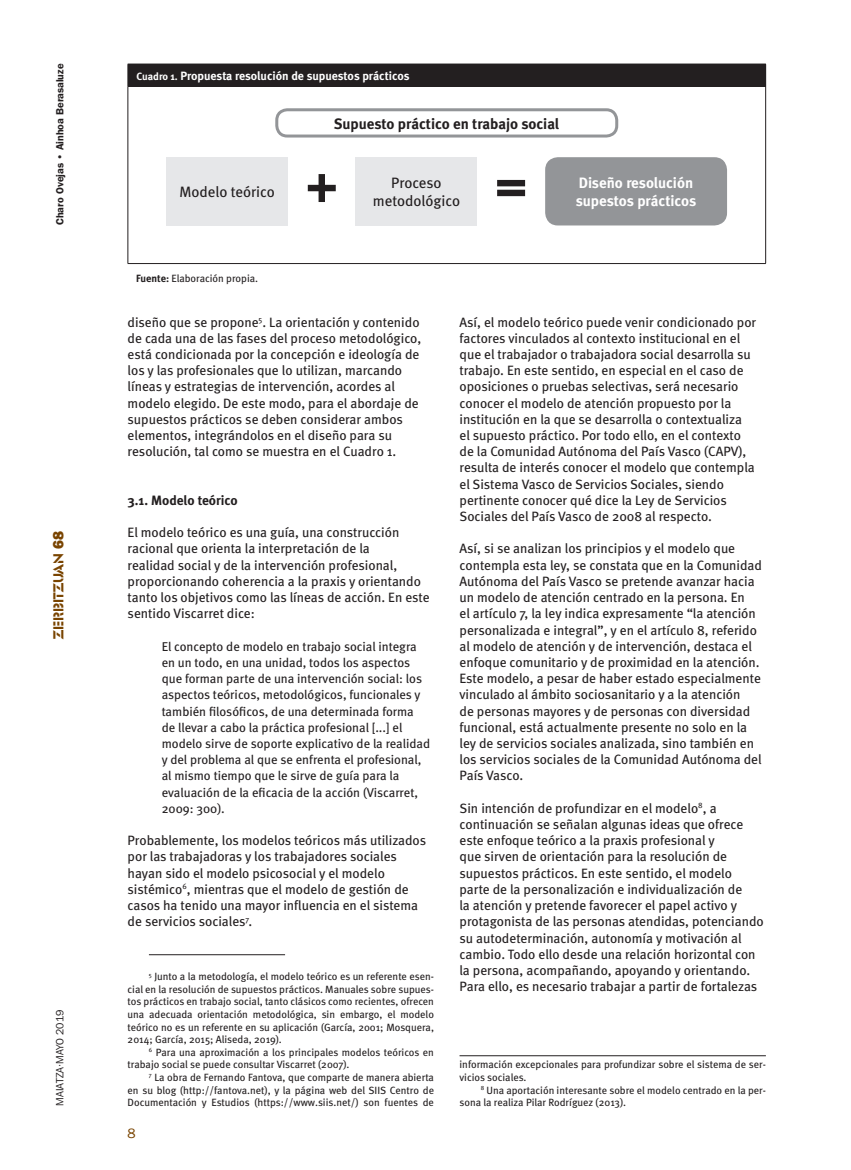
<style>
.page{position:relative;width:851px;height:1170px;background:#fff}
.page>*{position:absolute;margin:0;border:0;box-sizing:border-box;transform-origin:0 0}
.Texto{font:700 51px "Meta";color:#231f20}
.GrafFuente{font:700 15px/18px "Meta";color:#fff}
.Texto-2{font:15px "Meta";color:#231f20}
.GrafFuente-2{font:700 15px "Meta";color:#231f20}
.t1{font:15px "Glaser Ste D";color:#794400}
.Texto-3{font:13.5px/16.2px "Meta";color:#231f20}
.Tit02{font:700 13.5px "Meta";color:#231f20}
.t2{font:13.5px "Franklin Gothic IT Cby BT";color:#794400}
.Sangrado{font:12.75px/16.2px "Meta";color:#231f20}
.GrafTIT{font:700 12px "Meta";letter-spacing:-.005em;color:#fff}
.Nota_al_pie{font:10.5px/12.6px "Meta";color:#231f20}
.t3{font:600 10.5px "Franklin Gothic";color:#231f20}
.GrafFuente-3{font:10.5px "Meta";color:#231f20}
.t4{font:10.5px "Franklin Gothic IT Cby BT";color:#231f20}
.s1{font-family:"Franklin Gothic";font-weight:800}
.s2{font-size:10.5px}
.s3{font-weight:700}
</style>
<div class="page">
<hr style="left:149px;top:954px;width:136px;height:1px;background:#231f20">
<hr style="left:459px;top:1055px;width:306px;height:1px;background:#231f20">
<div style="left:128px;top:64px;width:637px;height:23px;background:#231f20"></div>
<svg style="left:765px;top:64px;width:1px;height:23px"></svg>
<hr style="left:128px;top:87px;width:1px;height:176px;background:#231f20">
<hr style="left:765px;top:87px;width:1px;height:176px;background:#231f20">
<hr style="left:128px;top:263px;width:637px;height:1px;background:#231f20">
<div style="left:545px;top:157px;width:182px;height:68px;background:#939598;border-radius:13px"></div>
<div style="left:166px;top:157px;width:122px;height:68px;background:#e6e7e9"></div>
<div style="left:356px;top:157px;width:121px;height:68px;background:#e6e7e9"></div>
<div style="left:275px;top:108px;width:343px;height:29px;border:3px solid #939598;border-radius:10px"></div>
<p class="t3" style="left:54px;top:225px;width:163px;rotate:-90deg">Charo Ovejas • Ainhoa Berasaluze</p>
<p class="t1" style="left:50px;top:639px;width:110px;rotate:-90deg">ZERBITZUAN <span class="s1">68</span></p>
<p class="t4" style="left:53px;top:1105px;width:97px;rotate:-90deg">MAIATZA·MAYO 2019</p>
<p class="GrafTIT" style="left:136px;top:69px;width:274px"><span class="s2">Cuadro 1.</span> Propuesta resolución de supuestos prácticos</p>
<p class="Texto-2" style="left:179px;top:183px;width:97px">Modelo teórico</p>
<p class="GrafFuente-3" style="left:136px;top:272px;width:123px"><span class="s3">Fuente:</span> Elaboración propia.</p>
<p class="GrafFuente-2" style="left:334px;top:115px;width:227px">Supuesto práctico en trabajo social</p>
<p class="Texto" style="left:306px;top:155px;width:34px">+</p>
<p class="Texto-2" style="left:391px;top:174px;width:52px">Proceso</p>
<p class="Texto-2" style="left:373px;top:192px;width:89px">metodológico</p>
<p class="Texto" style="left:495px;top:155px;width:34px">=</p>
<p class="GrafFuente" style="left:575px;top:174px;width:122px">Diseño resolución supestos prácticos</p>
<p class="Texto-3" style="left:128px;top:313px;width:295px">diseño que se propone<sup>5</sup>. La orientación y contenido de cada una de las fases del proceso metodológico, está condicionada por la concepción e ideología de los y las profesionales que lo utilizan, marcando líneas y estrategias de intervención, acordes al modelo elegido. De este modo, para el abordaje de supuestos prácticos se deben considerar ambos elementos, integrándolos en el diseño para su resolución, tal como se muestra en el Cuadro 1.</p>
<p class="Tit02" style="left:128px;top:492px;width:111px">3.1. Modelo teórico</p>
<p class="Texto-3" style="left:128px;top:524px;width:303px">El modelo teórico es una guía, una construcción racional que orienta la interpretación de la<br>realidad social y de la intervención profesional, proporcionando coherencia a la praxis y orientando tanto los objetivos como las líneas de acción. En este sentido Viscarret dice:</p>
<p class="Sangrado" style="left:162px;top:638px;width:270px">El concepto de modelo en trabajo social integra en un todo, en una unidad, todos los aspectos que forman parte de una intervención social: los aspectos teóricos, metodológicos, funcionales y también filosóficos, de una determinada forma de llevar a cabo la práctica profesional [...] el modelo sirve de soporte explicativo de la realidad y del problema al que se enfrenta el profesional, al mismo tiempo que le sirve de guía para la evaluación de la eficacia de la acción (Viscarret, 2009: 300).</p>
<p class="Texto-3" style="left:128px;top:832px;width:300px">Probablemente, los modelos teóricos más utilizados por las trabajadoras y los trabajadores sociales hayan sido el modelo psicosocial y el modelo sistémico<sup>6</sup>, mientras que el modelo de gestión de casos ha tenido una mayor influencia en el sistema de servicios sociales<sup>7</sup>.</p>
<p class="Nota_al_pie" style="left:128px;top:969px;width:308px;text-align:justify;text-indent:21px"><sup>5</sup> Junto a la metodología, el modelo teórico es un referente esen&shy;cial en la resolución de supuestos prácticos. Manuales sobre supues&shy;tos prácticos en trabajo social, tanto clásicos como recientes, ofrecen una adecuada orientación metodológica, sin embargo, el modelo teórico no es un referente en su aplicación (García, 2001; Mosquera, 2014; García, 2015; Aliseda, 2019).</p>
<p class="Nota_al_pie" style="left:128px;top:1045px;width:308px;text-indent:21px"><sup>6</sup> Para una aproximación a los principales modelos teóricos en trabajo social se puede consultar Viscarret (2007).</p>
<p class="Nota_al_pie" style="left:128px;top:1070px;width:308px;text-align:justify;text-indent:21px"><sup>7</sup> La obra de Fernando Fantova, que comparte de manera abierta en su blog (http://fantova.net), y la página web del SIIS Centro de Documentación y Estudios (https://www.siis.net/) son fuentes de</p>
<p class="t2" style="left:128px;top:1125px;width:10px">8</p>
<p class="Texto-3" style="left:459px;top:313px;width:298px">Así, el modelo teórico puede venir condicionado por factores vinculados al contexto institucional en el que el trabajador o trabajadora social desarrolla su trabajo. En este sentido, en especial en el caso de oposiciones o pruebas selectivas, será necesario conocer el modelo de atención propuesto por la institución en la que se desarrolla o contextualiza<br>el supuesto práctico. Por todo ello, en el contexto de la Comunidad Autónoma del País Vasco (CAPV), resulta de interés conocer el modelo que contempla el Sistema Vasco de Servicios Sociales, siendo pertinente conocer qué dice la Ley de Servicios Sociales del País Vasco de 2008 al respecto.</p>
<p class="Texto-3" style="left:459px;top:540px;width:304px">Así, si se analizan los principios y el modelo que contempla esta ley, se constata que en la Comunidad Autónoma del País Vasco se pretende avanzar hacia un modelo de atención centrado en la persona. En<br>el artículo 7, la ley indica expresamente “la atención personalizada e integral”, y en el artículo 8, referido al modelo de atención y de intervención, destaca el enfoque comunitario y de proximidad en la atención.</p>
<p class="Texto-3" style="left:459px;top:670px;width:303px">Este modelo, a pesar de haber estado especialmente vinculado al ámbito sociosanitario y a la atención<br>de personas mayores y de personas con diversidad funcional, está actualmente presente no solo en la ley de servicios sociales analizada, sino también en los servicios sociales de la Comunidad Autónoma del País Vasco.</p>
<p class="Texto-3" style="left:459px;top:799px;width:306px">Sin intención de profundizar en el modelo<sup>8</sup>, a continuación se señalan algunas ideas que ofrece este enfoque teórico a la praxis profesional y<br>que sirven de orientación para la resolución de supuestos prácticos. En este sentido, el modelo parte de la personalización e individualización de<br>la atención y pretende favorecer el papel activo y protagonista de las personas atendidas, potenciando su autodeterminación, autonomía y motivación al cambio. Todo ello desde una relación horizontal con la persona, acompañando, apoyando y orientando.<br>Para ello, es necesario trabajar a partir de fortalezas</p>
<p class="Nota_al_pie" style="left:459px;top:1058px;width:308px">información excepcionales para profundizar sobre el sistema de ser&shy;vicios sociales.</p>
<p class="Nota_al_pie" style="left:459px;top:1083px;width:308px;text-indent:21px"><sup>8</sup> Una aportación interesante sobre el modelo centrado en la per&shy;sona la realiza Pilar Rodríguez (2013).</p>
</div>
